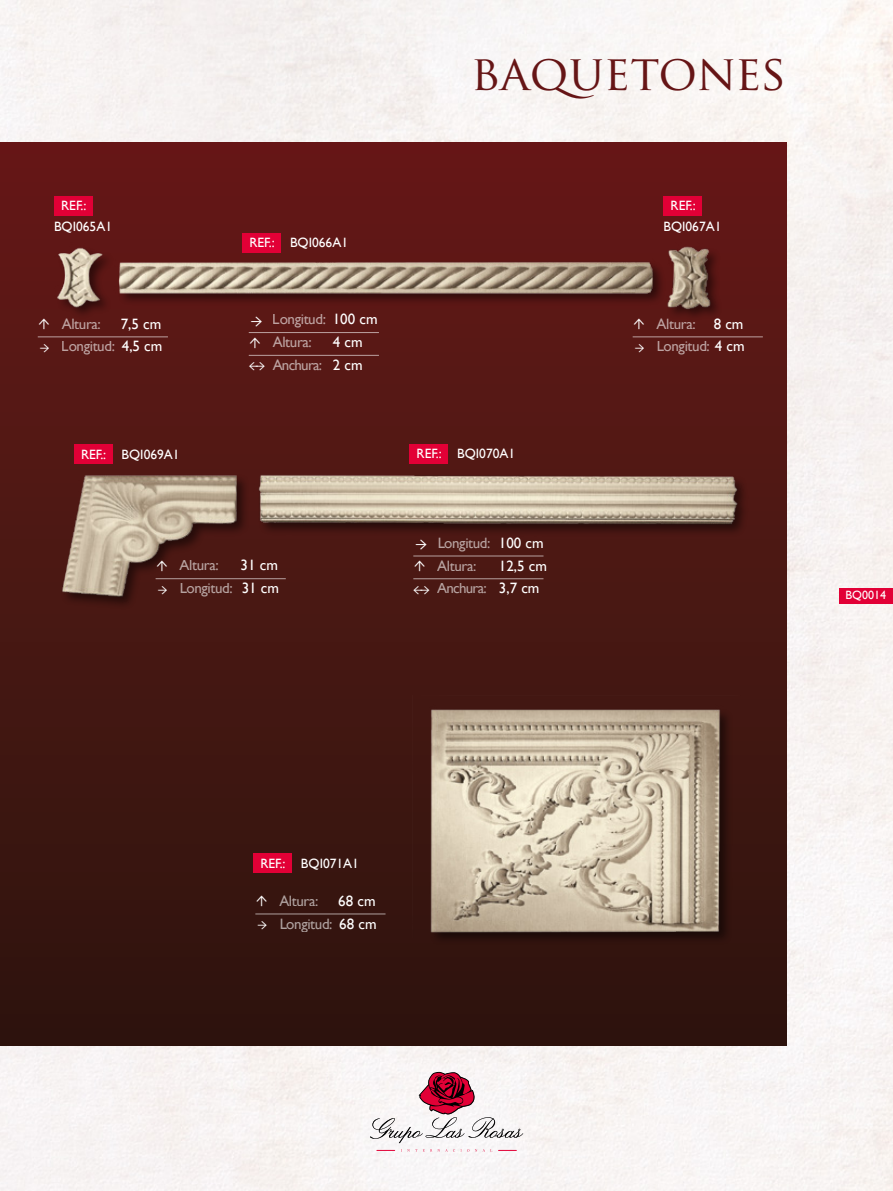
<style>
.page{position:relative;width:893px;height:1191px;background:#f8f4f2}
.page>*{position:absolute;margin:0;border:0;box-sizing:border-box;transform-origin:0 0}
.t1{font:48px "Trajan Pro";letter-spacing:-.005em;color:#661516}
.t2{font:700 18px "Minion Pro";color:#fff}
.t3{font:15px/22.8px "Gill Sans";letter-spacing:-.025em;color:#fff}
.t4{font:15px "Gill Sans";letter-spacing:-.05em;color:#fff}
.t5{font:700 15px "Minion Pro";color:#fff}
.t6{font:13.5px "Gill Sans";color:#fff}
.t7{font:12px "Gill Sans";color:#fff}
</style>
<div class="page">
<div style="left:839px;top:587px;width:54px;height:16px;background:#e20036"></div>
<div style="left:0;top:142px;width:787px;height:903px;background:linear-gradient(to bottom,#661817,#2d150e)"></div>
<svg style="left:377px;top:1150px;width:18px;height:1px"></svg>
<svg style="left:499px;top:1150px;width:17px;height:1px"></svg>
<svg style="left:401px;top:1149px;width:16px;height:2px"></svg>
<svg style="left:423px;top:1149px;width:46px;height:2px"></svg>
<svg style="left:475px;top:1149px;width:17px;height:2px"></svg>
<svg style="left:370px;top:1071px;width:153px;height:72px"></svg>
<div style="left:56px;top:245px;width:667px;height:76px;background:#5b1815"></div>
<img style="left:54px;top:242px;width:661px;height:70px">
<div style="left:242px;top:233px;width:39px;height:19px;background:#e20036"></div>
<div style="left:663px;top:196px;width:39px;height:19px;background:#e20036"></div>
<div style="left:54px;top:196px;width:38px;height:19px;background:#e20036"></div>
<hr style="left:249px;top:355px;width:130px;height:1px;background:#fff">
<hr style="left:249px;top:332px;width:130px;height:1px;background:#fff">
<hr style="left:38px;top:336px;width:130px;height:1px;background:#fff">
<hr style="left:633px;top:336px;width:130px;height:1px;background:#fff">
<img style="left:54px;top:466px;width:696px;height:146px">
<img style="left:412px;top:696px;width:329px;height:250px">
<div style="left:74px;top:444px;width:38px;height:19px;background:#e20036"></div>
<div style="left:253px;top:853px;width:39px;height:19px;background:#e20036"></div>
<div style="left:409px;top:444px;width:39px;height:19px;background:#e20036"></div>
<hr style="left:413px;top:578px;width:130px;height:1px;background:#fff">
<hr style="left:413px;top:555px;width:130px;height:1px;background:#fff">
<hr style="left:156px;top:578px;width:130px;height:1px;background:#fff">
<hr style="left:255px;top:913px;width:131px;height:1px;background:#fff">
<h1 class="t1" style="left:471px;top:42px;width:317px">BAQUETONES</h1>
<p class="t6" style="left:61px;top:198px;width:27px">REF.:</p>
<p class="t6" style="left:671px;top:198px;width:27px">REF.:</p>
<p class="t6" style="left:290px;top:235px;width:60px">BQI066A1</p>
<p class="t6" style="left:54px;top:219px;width:60px">BQI065A1</p>
<p class="t6" style="left:663px;top:219px;width:60px">BQI067A1</p>
<p class="t6" style="left:249px;top:235px;width:27px">REF.:</p>
<p class="t3" style="left:273px;top:308px;width:106px">Longitud: 100 cm<br>Altura:</p>
<p class="t2" style="left:58px;top:318px;width:13px;rotate:90deg">←</p>
<p class="t2" style="left:263px;top:335px;width:13px;rotate:-180deg">←</p>
<p class="t2" style="left:653px;top:318px;width:13px;rotate:90deg">←</p>
<p class="t5" style="left:249px;top:355px;width:18px">←→</p>
<p class="t3" style="left:121px;top:312px;width:42px">7,5 cm</p>
<p class="t3" style="left:714px;top:312px;width:31px">8 cm</p>
<p class="t3" style="left:333px;top:353px;width:31px">2 cm</p>
<p class="t3" style="left:62px;top:312px;width:41px">Altura:</p>
<p class="t3" style="left:657px;top:312px;width:41px">Altura:</p>
<p class="t4" style="left:273px;top:356px;width:51px">Anchura:</p>
<p class="t3" style="left:333px;top:330px;width:31px">4 cm</p>
<p class="t3" style="left:122px;top:335px;width:42px">4,5 cm</p>
<p class="t2" style="left:269px;top:336px;width:13px;rotate:90deg">←</p>
<p class="t3" style="left:62px;top:335px;width:55px">Longitud:</p>
<p class="t3" style="left:657px;top:335px;width:89px">Longitud: 4 cm</p>
<p class="t5" style="left:40px;top:336px;width:11px">→</p>
<p class="t5" style="left:635px;top:336px;width:11px">→</p>
<p class="t6" style="left:81px;top:446px;width:27px">REF.:</p>
<p class="t6" style="left:122px;top:446px;width:60px">BQI069A1</p>
<p class="t6" style="left:417px;top:446px;width:27px">REF.:</p>
<p class="t6" style="left:457px;top:446px;width:60px">BQI070A1</p>
<p class="t2" style="left:176px;top:560px;width:13px;rotate:90deg">←</p>
<p class="t2" style="left:427px;top:558px;width:13px;rotate:-180deg">←</p>
<p class="t3" style="left:437px;top:531px;width:108px">Longitud: 100 cm</p>
<p class="t3" style="left:241px;top:554px;width:39px">31 cm</p>
<p class="t3" style="left:499px;top:554px;width:50px">12,5 cm</p>
<p class="t3" style="left:180px;top:554px;width:41px">Altura:</p>
<p class="t3" style="left:437px;top:554px;width:41px">Altura:</p>
<p class="t2" style="left:434px;top:560px;width:13px;rotate:90deg">←</p>
<p class="t3" style="left:242px;top:576px;width:39px">31 cm</p>
<p class="t3" style="left:499px;top:577px;width:42px">3,7 cm</p>
<p class="t3" style="left:180px;top:576px;width:55px">Longitud:</p>
<p class="t4" style="left:437px;top:579px;width:51px">Anchura:</p>
<p class="t5" style="left:158px;top:578px;width:11px">→</p>
<p class="t5" style="left:413px;top:578px;width:18px">←→</p>
<p class="t7" style="left:845px;top:588px;width:42px">BQ0014</p>
<p class="t6" style="left:260px;top:855px;width:27px">REF.:</p>
<p class="t6" style="left:301px;top:855px;width:60px">BQI071A1</p>
<p class="t2" style="left:276px;top:895px;width:13px;rotate:90deg">←</p>
<p class="t5" style="left:257px;top:913px;width:11px">→</p>
<p class="t3" style="left:279px;top:889px;width:41px">Altura:</p>
<p class="t3" style="left:338px;top:889px;width:39px">68 cm</p>
<p class="t3" style="left:279px;top:912px;width:99px">Longitud: 68 cm</p>
</div>
